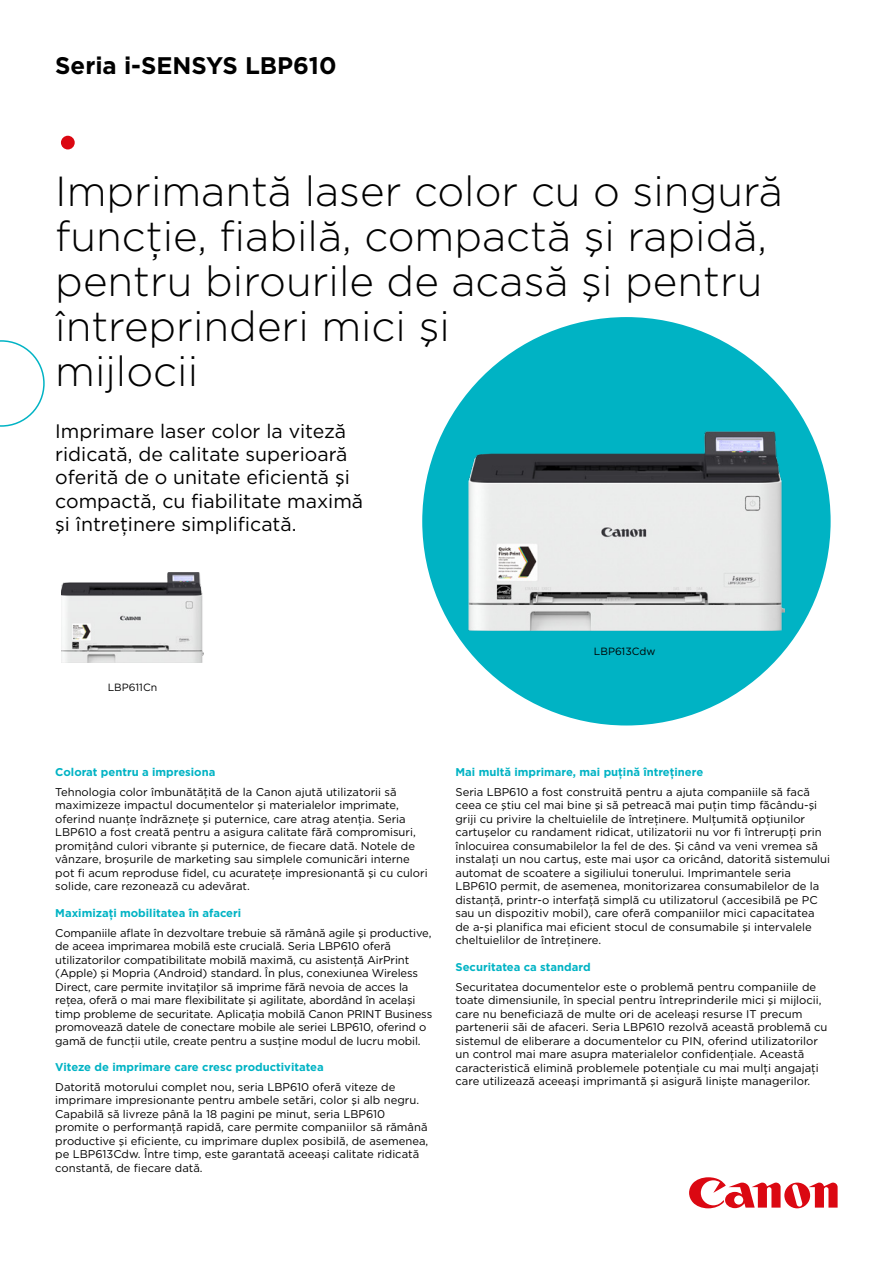
<style>
.page{position:relative;width:893px;height:1263px;background:#fff}
.page>*{position:absolute;margin:0;border:0;box-sizing:border-box;transform-origin:0 0}
.t1{font:52.5px "Gotham";color:#db0711}
.t2{font:300 42px/45px "Gotham";color:#000}
.t3{font:700 24px "Gotham";color:#000}
.t4{font:19.5px/23.4px "Gotham";color:#000}
.t5{font:11.25px/13.5px "Gotham";color:#000}
.t6{font:700 11.25px "Gotham";color:#00b3c4}
.t7{font:10.5px "Gotham";color:#000}
</style>
<div class="page">
<svg style="left:689px;top:1177px;width:149px;height:31px"></svg>
<div style="left:422px;top:317px;width:409px;height:408px;background:#00b3c4;border-radius:50%"></div>
<svg style="left:0;top:340px;width:45px;height:87px"></svg>
<img style="left:62px;top:572px;width:141px;height:91px">
<img style="left:469px;top:432px;width:315px;height:199px">
<h3 class="t3" style="left:55px;top:50px;width:283px">Seria i-SENSYS LBP610</h3>
<h1 class="t1" style="left:55px;top:109px;width:27px">•</h1>
<h2 class="t2" style="left:55px;top:168px;width:729px">Imprimantă laser color cu o singură funcţie, fiabilă, compactă şi rapidă, pentru birourile de acasă şi pentru întreprinderi mici şi<br>mijlocii</h2>
<h3 class="t4" style="left:55px;top:418px;width:309px">Imprimare laser color la viteză ridicată, de calitate superioară oferită de o unitate eficientă şi compactă, cu fiabilitate maximă şi întreţinere simplificată.</h3>
<p class="t7" style="left:108px;top:680px;width:51px">LBP611Cn</p>
<p class="t7" style="left:594px;top:644px;width:63px">LBP613Cdw</p>
<p class="t6" style="left:55px;top:765px;width:162px">Colorat pentru a impresiona</p>
<p class="t5" style="left:55px;top:785px;width:374px">Tehnologia color îmbunătăţită de la Canon ajută utilizatorii să maximizeze impactul documentelor şi materialelor imprimate, oferind nuanţe îndrăzneţe şi puternice, care atrag atenţia. Seria LBP610 a fost creată pentru a asigura calitate fără compromisuri, promiţând culori vibrante şi puternice, de fiecare dată. Notele de vânzare, broşurile de marketing sau simplele comunicări interne pot fi acum reproduse fidel, cu acurateţe impresionantă şi cu culori solide, care rezonează cu adevărat.</p>
<p class="t6" style="left:55px;top:905px;width:187px">Maximizaţi mobilitatea în afaceri</p>
<p class="t5" style="left:55px;top:926px;width:378px">Companiile aflate în dezvoltare trebuie să rămână agile şi productive, de aceea imprimarea mobilă este crucială. Seria LBP610 oferă utilizatorilor compatibilitate mobilă maximă, cu asistenţă AirPrint (Apple) şi Mopria (Android) standard. În plus, conexiunea Wireless Direct, care permite invitaţilor să imprime fără nevoia de acces la reţea, oferă o mai mare flexibilitate şi agilitate, abordând în acelaşi timp probleme de securitate. Aplicaţia mobilă Canon PRINT Business promovează datele de conectare mobile ale seriei LBP610, oferind o gamă de funcţii utile, create pentru a susţine modul de lucru mobil.</p>
<p class="t6" style="left:55px;top:1059px;width:270px">Viteze de imprimare care cresc productivitatea</p>
<p class="t5" style="left:55px;top:1080px;width:374px">Datorită motorului complet nou, seria LBP610 oferă viteze de imprimare impresionante pentru ambele setări, color şi alb negru.<br>Capabilă să livreze până la 18 pagini pe minut, seria LBP610 promite o performanţă rapidă, care permite companiilor să rămână productive şi eficiente, cu imprimare duplex posibilă, de asemenea, pe LBP613Cdw. Între timp, este garantată aceeaşi calitate ridicată constantă, de fiecare dată.</p>
<p class="t6" style="left:455px;top:765px;width:249px">Mai multă imprimare, mai puţină întreţinere</p>
<p class="t5" style="left:455px;top:785px;width:376px">Seria LBP610 a fost construită pentru a ajuta companiile să facă ceea ce ştiu cel mai bine şi să petreacă mai puţin timp făcându-şi griji cu privire la cheltuielile de întreţinere. Mulţumită opţiunilor cartuşelor cu randament ridicat, utilizatorii nu vor fi întrerupţi prin înlocuirea consumabilelor la fel de des. Şi când va veni vremea să instalaţi un nou cartuş, este mai uşor ca oricând, datorită sistemului automat de scoatere a sigiliului tonerului. Imprimantele seria LBP610 permit, de asemenea, monitorizarea consumabilelor de la distanţă, printr-o interfaţă simplă cu utilizatorul (accesibilă pe PC sau un dispozitiv mobil), care oferă companiilor mici capacitatea de a-şi planifica mai eficient stocul de consumabile şi intervalele cheltuielilor de întreţinere.</p>
<p class="t6" style="left:455px;top:959px;width:137px">Securitatea ca standard</p>
<p class="t5" style="left:455px;top:980px;width:374px">Securitatea documentelor este o problemă pentru companiile de toate dimensiunile, în special pentru întreprinderile mici şi mijlocii, care nu beneficiază de multe ori de aceleaşi resurse IT precum partenerii săi de afaceri. Seria LBP610 rezolvă această problemă cu sistemul de eliberare a documentelor cu PIN, oferind utilizatorilor un control mai mare asupra materialelor confidenţiale. Această caracteristică elimină problemele potenţiale cu mai mulţi angajaţi care utilizează aceeaşi imprimantă şi asigură linişte managerilor.</p>
</div>
